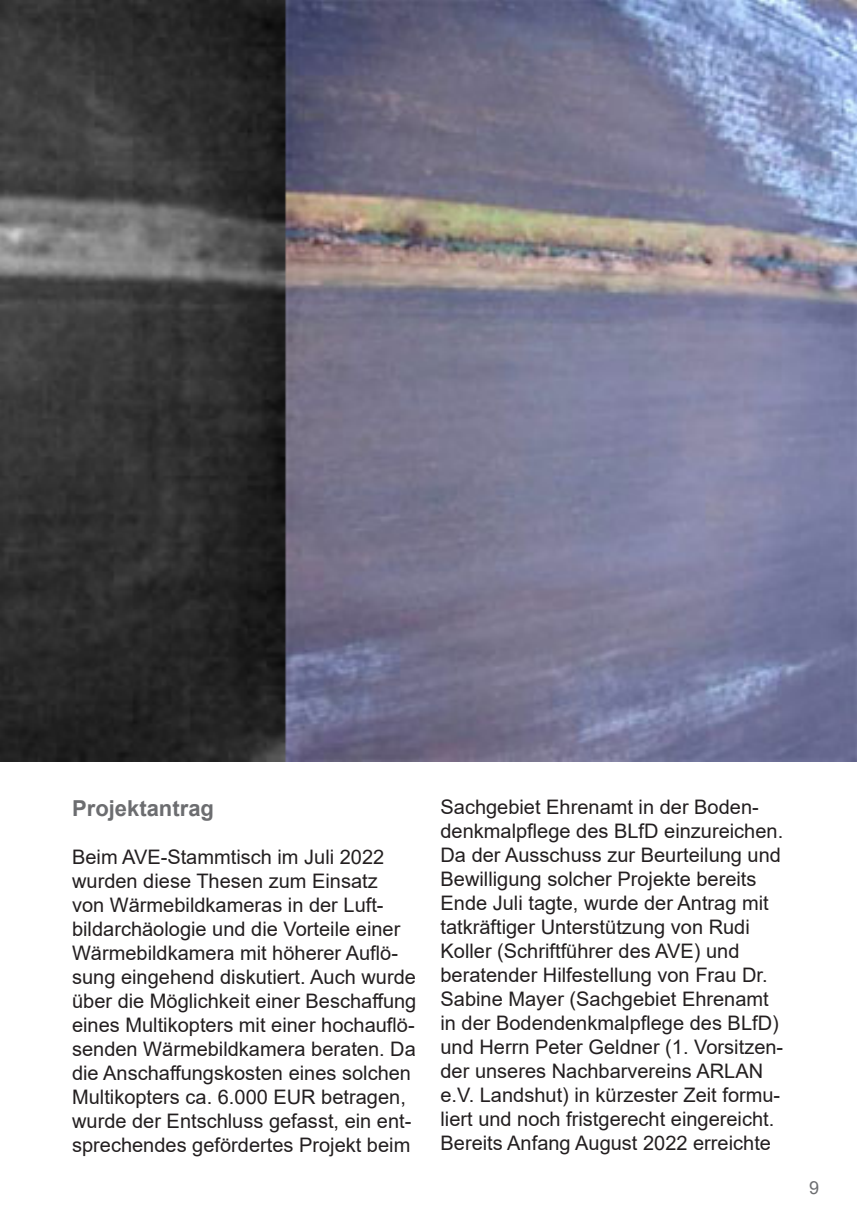
<style>
.page{position:relative;width:857px;height:1225px;background:#fff}
.page>*{position:absolute;margin:0;border:0;box-sizing:border-box;transform-origin:0 0}
.t1{font:700 22px "Arial";color:#6c6d70}
.t2{font:20px/24px "Arial";color:#231f20}
.t3{font:18px "Arial";color:#6c6d70}
</style>
<div class="page">
<img style="left:0;top:0;width:856px;height:761px">
<p class="t1" style="left:72px;top:792px;width:143px">Projektantrag</p>
<p class="t2" style="left:72px;top:844px;width:345px">Beim AVE-Stammtisch im Juli 2022 wurden diese Thesen zum Einsatz<br>von Wärmebildkameras in der Luft&shy;bildarchäologie und die Vorteile einer Wärmebildkamera mit höherer Auflö&shy;sung eingehend diskutiert. Auch wurde über die Möglichkeit einer Beschaffung eines Multikopters mit einer hochauflö&shy;senden Wärmebildkamera beraten. Da die Anschaffungskosten eines solchen Multikopters ca. 6.000 EUR betragen, wurde der Entschluss gefasst, ein ent&shy;sprechendes gefördertes Projekt beim</p>
<p class="t2" style="left:440px;top:795px;width:344px">Sachgebiet Ehrenamt in der Boden&shy;denkmalpflege des BLfD einzureichen.<br>Da der Ausschuss zur Beurteilung und Bewilligung solcher Projekte bereits Ende Juli tagte, wurde der Antrag mit tatkräftiger Unterstützung von Rudi Koller (Schriftführer des AVE) und beratender Hilfestellung von Frau Dr.<br>Sabine Mayer (Sachgebiet Ehrenamt in der Bodendenkmalpflege des BLfD) und Herrn Peter Geldner (1. Vorsitzen&shy;der unseres Nachbarvereins ARLAN e.V. Landshut) in kürzester Zeit formu&shy;liert und noch fristgerecht eingereicht.<br>Bereits Anfang August 2022 erreichte</p>
<p class="t3" style="left:808px;top:1175px;width:12px">9</p>
</div>
